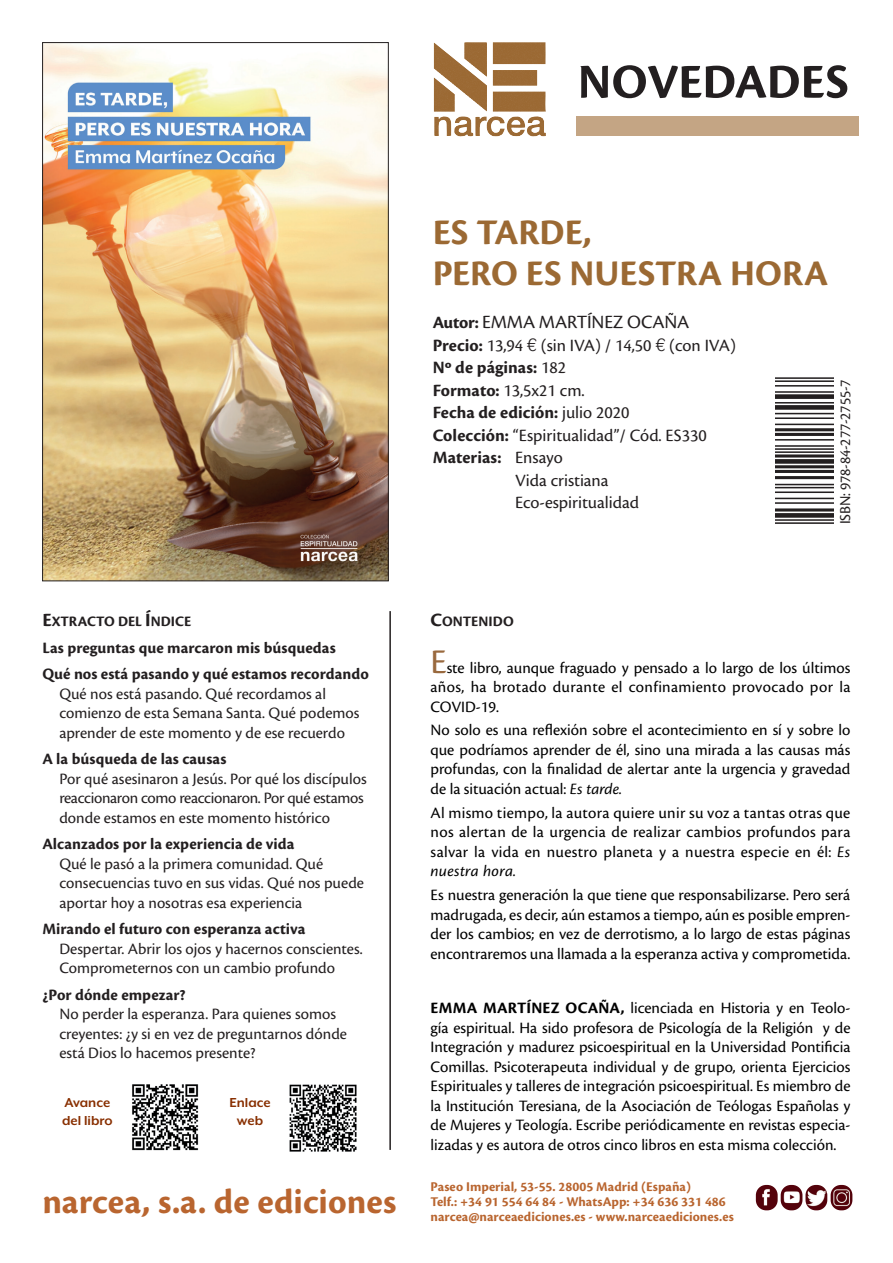
<style>
.page{position:relative;width:893px;height:1263px;background:#fff}
.page>*{position:absolute;margin:0;border:0;box-sizing:border-box;transform-origin:0 0}
.t1{font:700 50.4px "Cronos Pro";letter-spacing:-.005em;color:#231f20}
.t2{font:700 37.5px/40.5px "Cronos Pro";letter-spacing:.005em;color:#9b6933}
.t3{font:700 36.3px "Cronos Pro";letter-spacing:.005em;color:#b9652f}
.t4{font:19.5px "Cronos Pro";letter-spacing:-.005em;color:#231f20}
.t5{font:18px "Cronos Pro";color:#231f20}
.t6{font:700 18px "Cronos Pro";letter-spacing:.005em;color:#231f20}
.t7{font:16.5px/19.5px "Cronos Pro";letter-spacing:.005em;color:#000;text-align:justify}
.t8{font:16.5px/19.5px "Cronos Pro";color:#231f20}
.t9{font:700 16.5px/26.5px "Cronos Pro";letter-spacing:.005em;color:#231f20}
.t10{font:15.75px "Cronos Pro";letter-spacing:-.01em;color:#231f20}
.t11{font:700 15px "Cronos Pro";color:#231f20}
.t12{font:700 15px/18px "Mr Eaves XL Mod OT";color:#882f01}
.t13{font:700 13.95px/15px "Cronos Pro";color:#b9652f}
.s1{font-size:19.5px}
.s2{font-weight:700;font-size:18px}
.s3{font-weight:700}
.s4{font-family:"Helvetica LT Std";font-weight:300}
.s5{font-weight:400}
.s6{font-size:36px;color:#99693e}
.s7{font-style:italic}
</style>
<div class="page">
<img style="left:44px;top:44px;width:343px;height:535px">
<img style="left:434px;top:42px;width:112px;height:94px">
<img style="left:775px;top:377px;width:59px;height:147px">
<img style="left:289px;top:1084px;width:68px;height:68px">
<img style="left:132px;top:1084px;width:67px;height:67px">
<img style="left:756px;top:1185px;width:22px;height:25px">
<img style="left:831px;top:1185px;width:21px;height:25px">
<img style="left:781px;top:1185px;width:21px;height:25px">
<img style="left:805px;top:1185px;width:22px;height:25px">
<hr style="left:389px;top:611px;width:2px;height:539px;background:#231f20">
<div style="left:577px;top:116px;width:282px;height:20px;background:#c4a584"></div>
<h1 class="t1" style="left:578px;top:53px;width:273px">NOVEDADES</h1>
<p class="t11" style="left:42px;top:613px;width:150px"><span class="s1">E</span>XTRACTO DEL <span class="s1">Í</span>NDICE</p>
<p class="t9" style="left:42px;top:635px;width:328px">Las preguntas que marcaron mis búsquedas<br>Qué nos está pasando y qué estamos recordando</p>
<p class="t8" style="left:59px;top:684px;width:301px">Qué nos está pasando. Qué recordamos al comienzo de esta Semana Santa. Qué podemos aprender de este momento y de ese recuerdo</p>
<p class="t9" style="left:42px;top:746px;width:186px">A la búsqueda de las causas</p>
<p class="t8" style="left:59px;top:769px;width:309px">Por qué asesinaron a Jesús. Por qué los discípulos reaccionaron como reaccionaron. Por qué estamos donde estamos en este momento histórico</p>
<p class="t9" style="left:42px;top:831px;width:254px">Alcanzados por la experiencia de vida</p>
<p class="t8" style="left:59px;top:854px;width:306px">Qué le pasó a la primera comunidad. Qué consecuencias tuvo en sus vidas. Qué nos puede aportar hoy a nosotras esa experiencia</p>
<p class="t9" style="left:42px;top:916px;width:265px">Mirando el futuro con esperanza activa</p>
<p class="t8" style="left:59px;top:939px;width:305px">Despertar. Abrir los ojos y hacernos conscientes.<br>Comprometernos con un cambio profundo</p>
<p class="t9" style="left:42px;top:982px;width:145px">¿Por dónde empezar?</p>
<p class="t8" style="left:59px;top:1004px;width:289px">No perder la esperanza. Para quienes somos creyentes: ¿y si en vez de preguntarnos dónde está Dios lo hacemos presente?</p>
<p class="t12" style="left:62px;top:1093px;width:52px">Avance del libro</p>
<p class="t12" style="left:229px;top:1093px;width:43px;text-align:center">Enlace web</p>
<h3 class="t3" style="left:42px;top:1180px;width:356px">narcea, s.a. de ediciones</h3>
<h2 class="t2" style="left:433px;top:213px;width:397px">ES TARDE,<br>PERO ES NUESTRA HORA</h2>
<p class="t4" style="left:433px;top:311px;width:258px"><span class="s2">Autor:</span> EMMA MARTÍNEZ OCAÑA</p>
<p class="t5" style="left:433px;top:335px;width:305px"><span class="s3">Precio:</span> 13,94 <span class="s4">€</span> (sin IVA) / 14,50 <span class="s4">€</span> (con IVA)</p>
<p class="t6" style="left:433px;top:357px;width:135px">Nº de páginas: <span class="s5">182</span></p>
<p class="t5" style="left:433px;top:380px;width:153px"><span class="s3">Formato:</span> 13,5x21 cm.</p>
<p class="t6" style="left:433px;top:402px;width:198px">Fecha de edición: <span class="s5">julio 2020</span></p>
<p class="t5" style="left:433px;top:425px;width:276px"><span class="s3">Colección:</span> “Espiritualidad”/ Cód. ES330</p>
<p class="t6" style="left:433px;top:447px;width:132px">Materias: <span class="s5">Ensayo</span></p>
<p class="t5" style="left:515px;top:470px;width:95px">Vida cristiana</p>
<p class="t5" style="left:515px;top:492px;width:125px">Eco-espiritualidad</p>
<p class="t10" style="left:836px;top:524px;width:147px;rotate:-90deg">ISBN: 978-84-277-2755-7</p>
<p class="t11" style="left:431px;top:613px;width:85px"><span class="s1">C</span>ONTENIDO</p>
<p class="t7" style="left:431px;top:658px;width:421px"><span class="s6">E</span>ste libro, aunque fraguado y pensado a lo largo de los últimos años, ha brotado durante el confinamiento provocado por la COVID-19.</p>
<p class="t7" style="left:431px;top:721px;width:421px">No solo es una reflexión sobre el acontecimiento en sí y sobre lo que podríamos aprender de él, sino una mirada a las causas más profundas, con la finalidad de alertar ante la urgencia y gravedad de la situación actual: <span class="s7">Es tarde.</span></p>
<p class="t7" style="left:431px;top:803px;width:421px">Al mismo tiempo, la autora quiere unir su voz a tantas otras que nos alertan de la urgencia de realizar cambios profundos para salvar la vida en nuestro planeta y a nuestra especie en él: <span class="s7">Es nuestra hora.</span></p>
<p class="t7" style="left:431px;top:885px;width:421px">Es nuestra generación la que tiene que responsabilizarse. Pero será madrugada, es decir, aún estamos a tiempo, aún es posible empren&shy;der los cambios; en vez de derrotismo, a lo largo de estas páginas encontraremos una llamada a la esperanza activa y comprometida.</p>
<p class="t7" style="left:431px;top:998px;width:421px"><span class="s3">EMMA MARTÍNEZ OCAÑA,</span> licenciada en Historia y en Teolo&shy;gía espiritual. Ha sido profesora de Psicología de la Religión y de Integración y madurez psicoespiritual en la Universidad Pontificia Comillas. Psicoterapeuta individual y de grupo, orienta Ejercicios Espirituales y talleres de integración psicoespiritual. Es miembro de la Institución Teresiana, de la Asociación de Teólogas Españolas y de Mujeres y Teología. Escribe periódicamente en revistas especia&shy;lizadas y es autora de otros cinco libros en esta misma colección.</p>
<p class="t13" style="left:431px;top:1179px;width:305px">Paseo Imperial, 53-55. 28005 Madrid (España)<br>Telf.: +34 91 554 64 84 - WhatsApp: +34 636 331 486 narcea@narceaediciones.es - www.narceaediciones.es</p>
</div>
